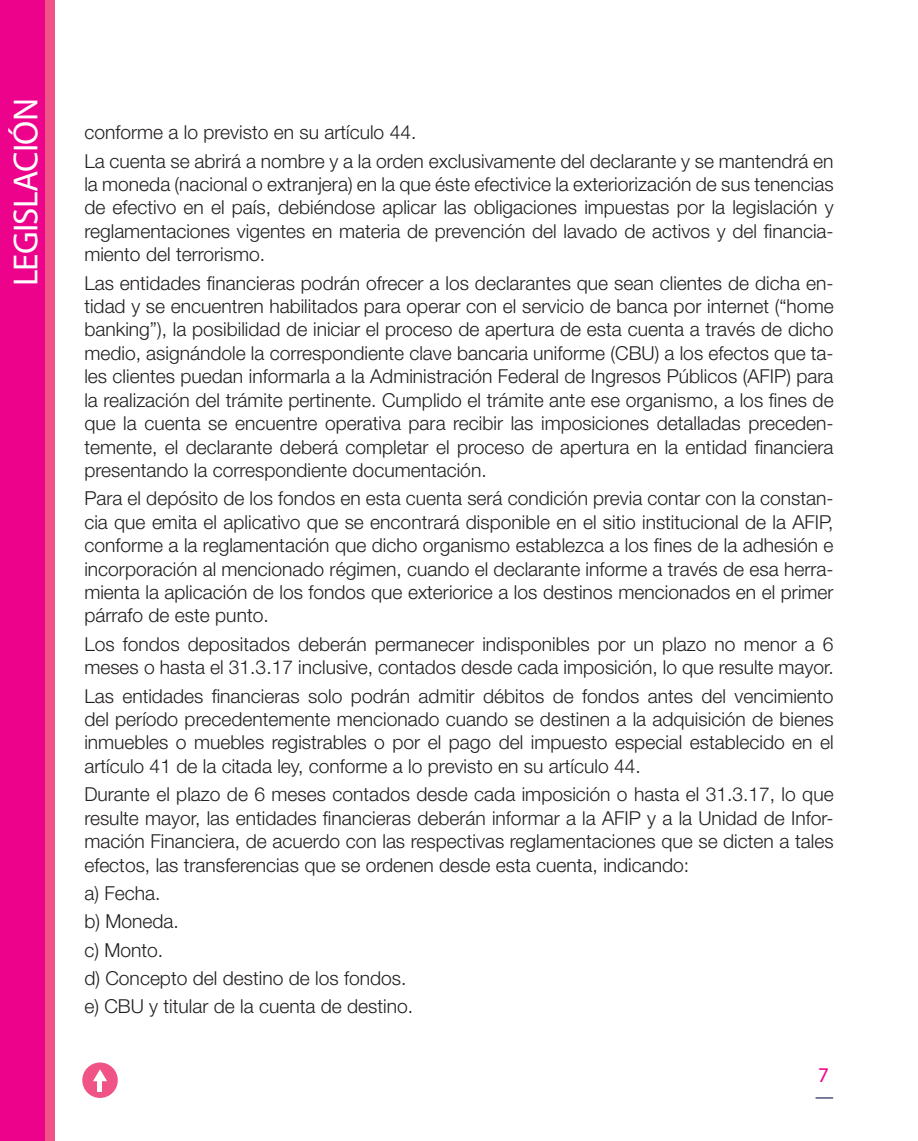
<style>
.page{position:relative;width:918px;height:1141px;background:#fff}
.page>*{position:absolute;margin:0;border:0;box-sizing:border-box;transform-origin:0 0}
.t1{font:35px "Myriad Pro";letter-spacing:-.02em;color:#fff}
.t2{font:21px "Myriad Pro";color:#ed028c}
.Texto{font:300 19.25px/23.4px "Helvetica Neue";color:#231f20;text-align:justify}
</style>
<div class="page">
<div style="left:0;top:0;width:54px;height:1141px;background:#f05386"></div>
<div style="left:0;top:0;width:45px;height:1141px;background:#ed028c"></div>
<div style="left:82px;top:1062px;width:36px;height:36px;background:#f05386;border-radius:50%"></div>
<svg style="left:93px;top:1069px;width:14px;height:12px"></svg>
<hr style="left:98px;top:1076px;width:4px;height:15px;background:#fff">
<svg style="left:815px;top:1097px;width:18px;height:2px"></svg>
<h1 class="t1" style="left:4px;top:286px;width:190px;rotate:-90deg">LEGISLACIÓN</h1>
<p class="Texto" style="left:84px;top:120px;width:334px">conforme a lo previsto en su artículo 44.</p>
<p class="Texto" style="left:84px;top:149px;width:751px">La cuenta se abrirá a nombre y a la orden exclusivamente del declarante y se mantendrá en la moneda (nacional o extranjera) en la que éste efectivice la exteriorización de sus tenencias de efectivo en el país, debiéndose aplicar las obligaciones impuestas por la legislación y reglamentaciones vigentes en materia de prevención del lavado de activos y del financia&shy;miento del terrorismo.</p>
<p class="Texto" style="left:84px;top:271px;width:751px">Las entidades financieras podrán ofrecer a los declarantes que sean clientes de dicha en&shy;tidad y se encuentren habilitados para operar con el servicio de banca por internet (“home banking”), la posibilidad de iniciar el proceso de apertura de esta cuenta a través de dicho medio, asignándole la correspondiente clave bancaria uniforme (CBU) a los efectos que ta&shy;les clientes puedan informarla a la Administración Federal de Ingresos Públicos (AFIP) para la realización del trámite pertinente. Cumplido el trámite ante ese organismo, a los fines de que la cuenta se encuentre operativa para recibir las imposiciones detalladas preceden&shy;temente, el declarante deberá completar el proceso de apertura en la entidad financiera presentando la correspondiente documentación.</p>
<p class="Texto" style="left:84px;top:486px;width:751px">Para el depósito de los fondos en esta cuenta será condición previa contar con la constan&shy;cia que emita el aplicativo que se encontrará disponible en el sitio institucional de la AFIP, conforme a la reglamentación que dicho organismo establezca a los fines de la adhesión e incorporación al mencionado régimen, cuando el declarante informe a través de esa herra&shy;mienta la aplicación de los fondos que exteriorice a los destinos mencionados en el primer párrafo de este punto.</p>
<p class="Texto" style="left:84px;top:632px;width:751px">Los fondos depositados deberán permanecer indisponibles por un plazo no menor a 6 meses o hasta el 31.3.17 inclusive, contados desde cada imposición, lo que resulte mayor.</p>
<p class="Texto" style="left:84px;top:684px;width:751px">Las entidades financieras solo podrán admitir débitos de fondos antes del vencimiento del período precedentemente mencionado cuando se destinen a la adquisición de bienes inmuebles o muebles registrables o por el pago del impuesto especial establecido en el artículo 41 de la citada ley, conforme a lo previsto en su artículo 44.</p>
<p class="Texto" style="left:84px;top:782px;width:751px">Durante el plazo de 6 meses contados desde cada imposición o hasta el 31.3.17, lo que resulte mayor, las entidades financieras deberán informar a la AFIP y a la Unidad de Infor&shy;mación Financiera, de acuerdo con las respectivas reglamentaciones que se dicten a tales efectos, las transferencias que se ordenen desde esta cuenta, indicando:</p>
<p class="Texto" style="left:84px;top:881px;width:77px">a) Fecha.</p>
<p class="Texto" style="left:84px;top:909px;width:96px">b) Moneda.</p>
<p class="Texto" style="left:84px;top:938px;width:80px">c) Monto.</p>
<p class="Texto" style="left:84px;top:966px;width:323px">d) Concepto del destino de los fondos.</p>
<p class="Texto" style="left:84px;top:994px;width:330px">e) CBU y titular de la cuenta de destino.</p>
<p class="t2" style="left:818px;top:1062px;width:12px">7</p>
</div>
